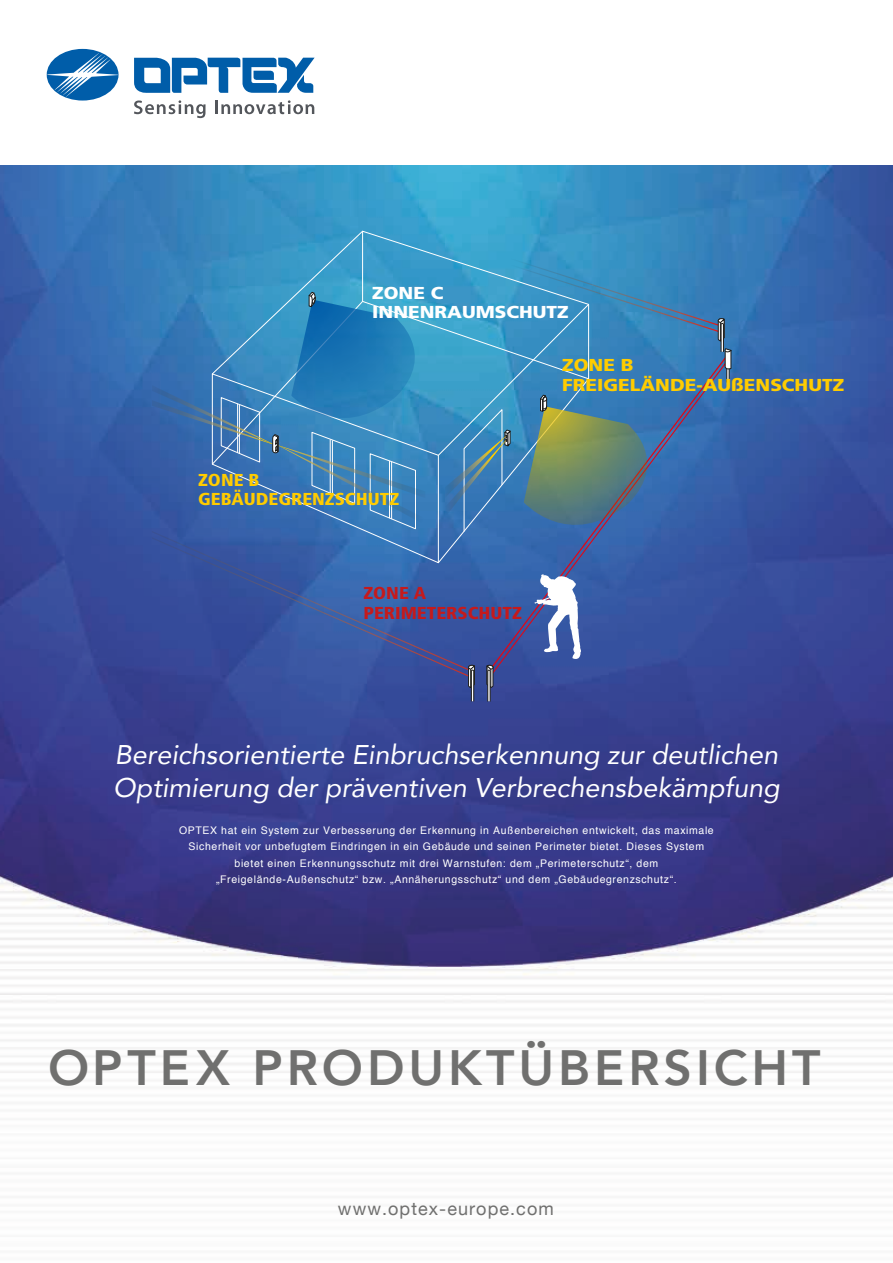
<style>
.page{position:relative;width:893px;height:1263px;background:#fff}
.page>*{position:absolute;margin:0;border:0;box-sizing:border-box;transform-origin:0 0}
.t1{font:800 49.5px "Avenir";letter-spacing:.08em;color:#70706f}
.t2{font:italic 27px/33px "Avenir";color:#fff}
.t3{font:18px "Helvetica Neue";letter-spacing:.06em;color:#70706f}
.t4{font:900 17.25px/19.5px "Frutiger";color:#fc0;scale:1.1 1}
.t5{font:900 condensed 17.25px/19.5px "Frutiger";color:#fc0;scale:1.1 1}
.t6{font:900 condensed 17.25px/19.5px "Frutiger";color:#c51a1c;scale:1.1 1}
.t7{font:900 17.25px/19.5px "Frutiger";color:#fff;scale:1.1 1}
.t8{font:10.5px/16.5px "Helvetica";letter-spacing:.06em;color:#fff;text-align:center}
</style>
<div class="page">
<img style="left:0;top:166px;width:893px;height:907px">
<svg style="left:134px;top:100px;width:72px;height:18px"></svg>
<svg style="left:216px;top:100px;width:98px;height:14px"></svg>
<svg style="left:47px;top:49px;width:72px;height:52px"></svg>
<svg style="left:47px;top:53px;width:71px;height:44px"></svg>
<svg style="left:134px;top:58px;width:181px;height:35px"></svg>
<svg style="left:152px;top:230px;width:579px;height:472px"></svg>
<h3 class="t7" style="left:372px;top:283px;width:180px">ZONE C<br>INNENRAUMSCHUTZ</h3>
<h3 class="t5" style="left:198px;top:470px;width:184px">ZONE B<br>GEBÄUDEGRENZSCHUTZ</h3>
<h3 class="t6" style="left:363px;top:584px;width:146px">ZONE A<br>PERIMETERSCHUTZ</h3>
<h3 class="t4" style="left:562px;top:356px;width:258px">ZONE B<br>FREIGELÄNDE-AUßENSCHUTZ</h3>
<h2 class="t2" style="left:113px;top:738px;width:668px">Bereichsorientierte Einbruchserkennung zur deutlichen<br>Optimierung der präventiven Verbrechensbekämpfung</h2>
<p class="t8" style="left:179px;top:822px;width:536px">OPTEX hat ein System zur Verbesserung der Erkennung in Außenbereichen entwickelt, das maximale Sicherheit vor unbefugtem Eindringen in ein Gebäude und seinen Perimeter bietet. Dieses System bietet einen Erkennungsschutz mit drei Warnstufen: dem „Perimeterschutz“, dem „Freigelände-Außenschutz“ bzw. „Annäherungsschutz“ und dem „Gebäudegrenzschutz“.</p>
<h1 class="t1" style="left:48px;top:1029px;width:774px">OPTEX PRODUKTÜBERSICHT</h1>
<h3 class="t3" style="left:338px;top:1196px;width:217px">www.optex-europe.com</h3>
</div>
